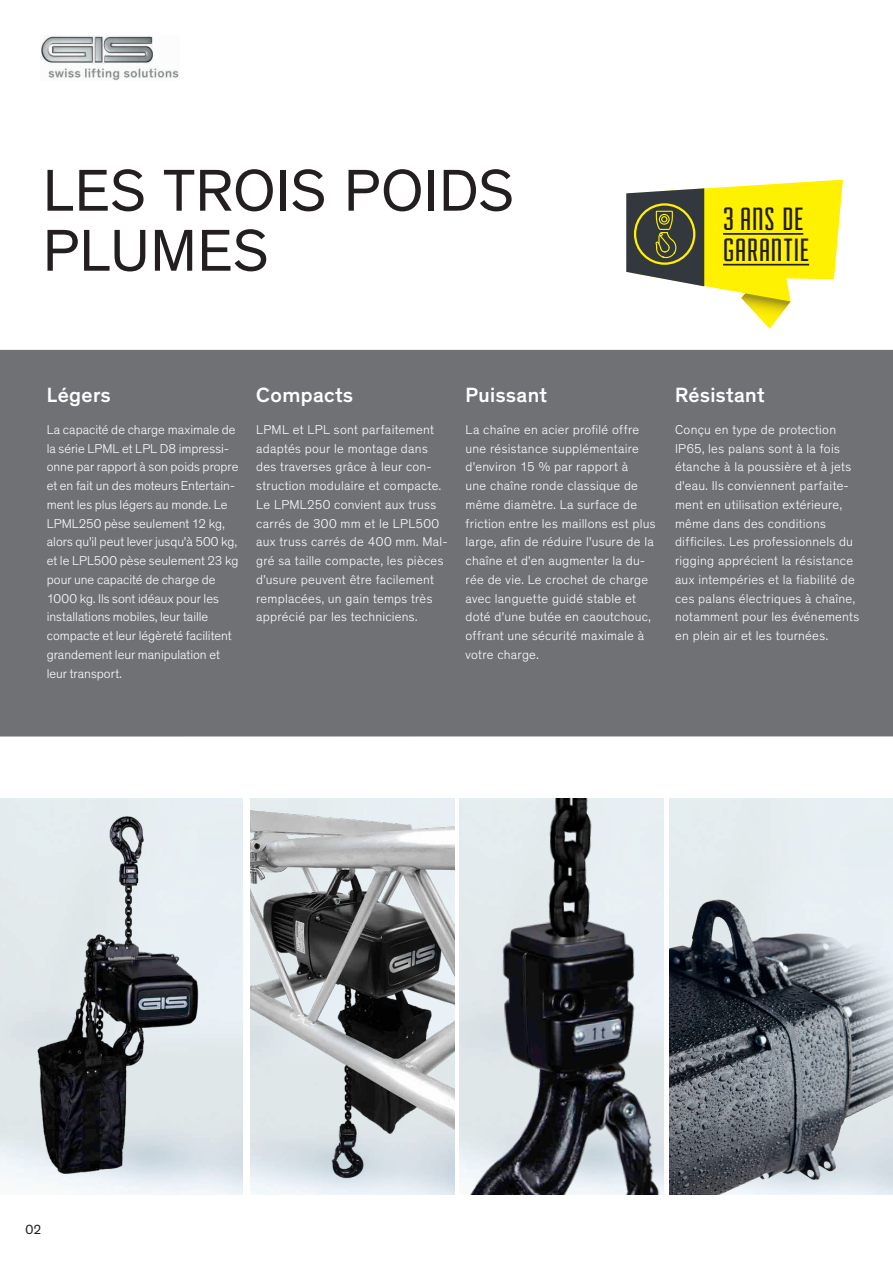
<style>
.page{position:relative;width:893px;height:1263px;background:#fff}
.page>*{position:absolute;margin:0;border:0;box-sizing:border-box;transform-origin:0 0}
.t1{font:60px/60px "Theinhardt";letter-spacing:.01em;color:#231f20}
.t2{font:34.05px "Fairview Small Caps";letter-spacing:.025em;color:#231f20}
.Heading_2{font:500 21px "Theinhardt";letter-spacing:.02em;color:#fff}
.t3{font:13.5px "Theinhardt";color:#231f20}
.Textkörper{font:300 13.05px/18.8px "Theinhardt";letter-spacing:.02em;color:#fff}
.Textkörper-2{font:300 13.05px/18.8px "Theinhardt";color:#fff}
</style>
<div class="page">
<div style="left:0;top:350px;width:893px;height:386px;background:#6f7174"></div>
<img style="left:41px;top:35px;width:138px;height:45px">
<img style="left:460px;top:799px;width:204px;height:396px">
<img style="left:250px;top:799px;width:204px;height:396px">
<img style="left:669px;top:859px;width:224px;height:336px">
<img style="left:27px;top:798px;width:216px;height:397px">
<svg style="left:626px;top:180px;width:217px;height:148px"></svg>
<hr style="left:723px;top:233px;width:80px;height:2px;background:#231f20">
<hr style="left:723px;top:264px;width:86px;height:1px;background:#231f20">
<p class="t1" style="left:43px;top:162px;width:473px">LES TROIS POIDS<br>PLUMES</p>
<p class="t2" style="left:723px;top:202px;width:82px">3 ANS DE</p>
<p class="t2" style="left:723px;top:233px;width:88px">GARANTIE</p>
<p class="Heading_2" style="left:47px;top:383px;width:66px">Légers</p>
<p class="Textkörper-2" style="left:47px;top:420px;width:193px">La capacité de charge maximale de la série LPML et LPL D8 impressi&shy;onne par rapport à son poids propre et en fait un des moteurs Entertain&shy;ment les plus légers au monde. Le<br>LPML250 pèse seulement 12 kg, alors qu'il peut lever jusqu'à 500 kg, et le LPL500 pèse seulement 23 kg pour une capacité de charge de<br>1000 kg. Ils sont idéaux pour les installations mobiles, leur taille compacte et leur légèreté facilitent grandement leur manipulation et leur transport.</p>
<p class="Heading_2" style="left:256px;top:383px;width:99px">Compacts</p>
<p class="Textkörper" style="left:256px;top:420px;width:193px">LPML et LPL sont parfaitement adaptés pour le montage dans des traverses grâce à leur con&shy;struction modulaire et compacte.<br>Le LPML250 convient aux truss carrés de 300 mm et le LPL500 aux truss carrés de 400 mm. Mal&shy;gré sa taille compacte, les pièces</p>
<p class="Textkörper" style="left:256px;top:570px;width:179px">d’usure peuvent être facilement</p>
<p class="Textkörper" style="left:256px;top:589px;width:178px">remplacées, un gain temps très</p>
<p class="Textkörper" style="left:256px;top:608px;width:163px">apprécié par les techniciens.</p>
<p class="Heading_2" style="left:466px;top:383px;width:83px">Puissant</p>
<p class="Textkörper" style="left:466px;top:420px;width:191px">La chaîne en acier profilé offre une résistance supplémentaire d'environ 15 % par rapport à<br>une chaîne ronde classique de même diamètre. La surface de friction entre les maillons est plus large, afin de réduire l'usure de la chaîne et d'en augmenter la du&shy;rée de vie. Le crochet de charge avec languette guidé stable et doté d'une butée en caoutchouc, offrant une sécurité maximale à votre charge.</p>
<p class="Heading_2" style="left:675px;top:383px;width:91px">Résistant</p>
<p class="Textkörper" style="left:675px;top:420px;width:186px">Conçu en type de protection<br>IP65, les palans sont à la fois étanche à la poussière et à jets d'eau. Ils conviennent parfaite&shy;ment en utilisation extérieure, même dans des conditions difficiles. Les professionnels du rigging apprécient la résistance aux intempéries et la fiabilité de ces palans électriques à chaîne, notamment pour les événements en plein air et les tournées.</p>
<p class="t3" style="left:26px;top:1221px;width:17px">02</p>
</div>
